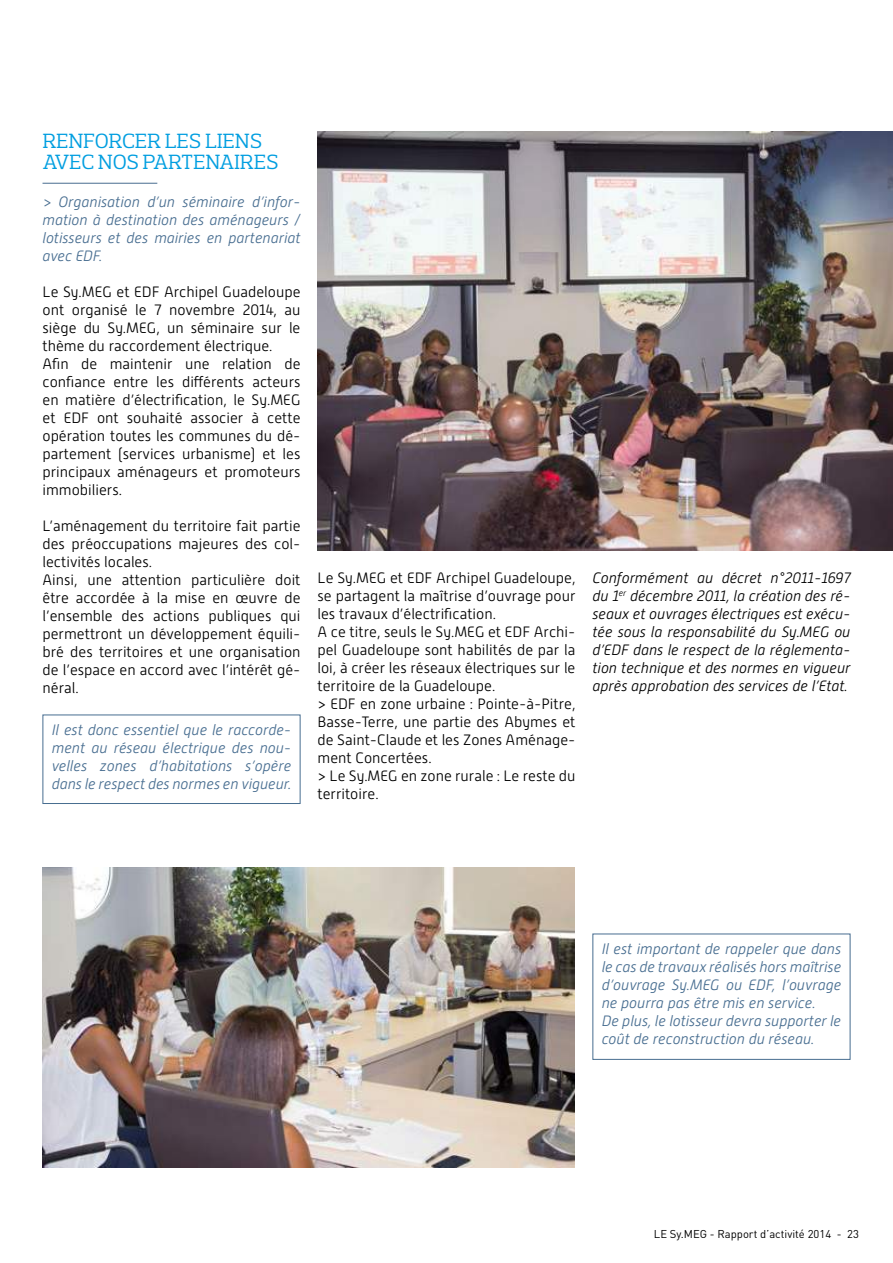
<style>
.page{position:relative;width:893px;height:1263px;background:#fff}
.page>*{position:absolute;margin:0;border:0;box-sizing:border-box;transform-origin:0 0}
.t1{font:21px/21px "Prelo Slab";letter-spacing:.015em;color:#009ee0}
.t2{font:300 15px/18px "Alwyn New";color:#000}
.t3{font:italic 300 15px/18px "Alwyn New";color:#476d90;text-align:justify}
.t4{font:italic 300 15px/18px "Alwyn New";color:#000;text-align:justify}
.t5{font:11.25px "DIN";color:#000}
</style>
<div class="page">
<img style="left:43px;top:867px;width:531px;height:300px">
<img style="left:317px;top:132px;width:576px;height:419px">
<div style="left:43px;top:714px;width:257px;height:90px;border:1px solid #476d90"></div>
<div style="left:592px;top:933px;width:258px;height:127px;border:1px solid #476d90"></div>
<hr style="left:43px;top:183px;width:114px;height:1px;background:#476d90">
<h1 class="t1" style="left:43px;top:130px;width:237px">RENFORCER LES LIENS<br>AVEC NOS PARTENAIRES</h1>
<p class="t3" style="left:43px;top:193px;width:260px">&gt; Organisation d’un séminaire d’infor&shy;mation à destination des aménageurs / lotisseurs et des mairies en partenariat avec EDF.</p>
<p class="t2" style="left:43px;top:283px;width:259px">Le Sy.MEG et EDF Archipel Guadeloupe ont organisé le 7 novembre 2014, au siège du Sy.MEG, un séminaire sur le thème du raccordement électrique.<br>Afin de maintenir une relation de confiance entre les différents acteurs en matière d’électrification, le Sy.MEG et EDF ont souhaité associer à cette opération toutes les communes du dé&shy;partement (services urbanisme) et les principaux aménageurs et promoteurs immobiliers.</p>
<p class="t2" style="left:43px;top:517px;width:260px">L’aménagement du territoire fait partie des préoccupations majeures des col&shy;lectivités locales.<br>Ainsi, une attention particulière doit être accordée à la mise en œuvre de l’ensemble des actions publiques qui permettront un développement équili&shy;bré des territoires et une organisation de l’espace en accord avec l’intérêt gé&shy;néral.</p>
<p class="t3" style="left:52px;top:721px;width:241px">Il est donc essentiel que le raccorde&shy;ment au réseau électrique des nou&shy;velles zones d’habitations s’opère dans le respect des normes en vigueur.</p>
<p class="t2" style="left:317px;top:569px;width:259px">Le Sy.MEG et EDF Archipel Guadeloupe, se partagent la maîtrise d’ouvrage pour les travaux d’électrification.<br>A ce titre, seuls le Sy.MEG et EDF Archi&shy;pel Guadeloupe sont habilités de par la loi, à créer les réseaux électriques sur le territoire de la Guadeloupe.<br>&gt; EDF en zone urbaine : Pointe-à-Pitre, Basse-Terre, une partie des Abymes et de Saint-Claude et les Zones Aménage&shy;ment Concertées.<br>&gt; Le Sy.MEG en zone rurale : Le reste du territoire.</p>
<p class="t4" style="left:592px;top:569px;width:259px">Conformément au décret n°2011-1697 du 1<sup>er</sup> décembre 2011, la création des ré&shy;seaux et ouvrages électriques est exécu&shy;tée sous la responsabilité du Sy.MEG ou d’EDF dans le respect de la réglementa&shy;tion technique et des normes en vigueur après approbation des services de l’Etat.</p>
<p class="t3" style="left:602px;top:940px;width:241px;text-align:left">Il est important de rappeler que dans le cas de travaux réalisés hors maîtrise d’ouvrage Sy.MEG ou EDF, l’ouvrage ne pourra pas être mis en service.<br>De plus, le lotisseur devra supporter le coût de reconstruction du réseau.</p>
<p class="t5" style="left:654px;top:1227px;width:207px">LE Sy.MEG - Rapport d’activité 2014 - 23</p>
</div>
